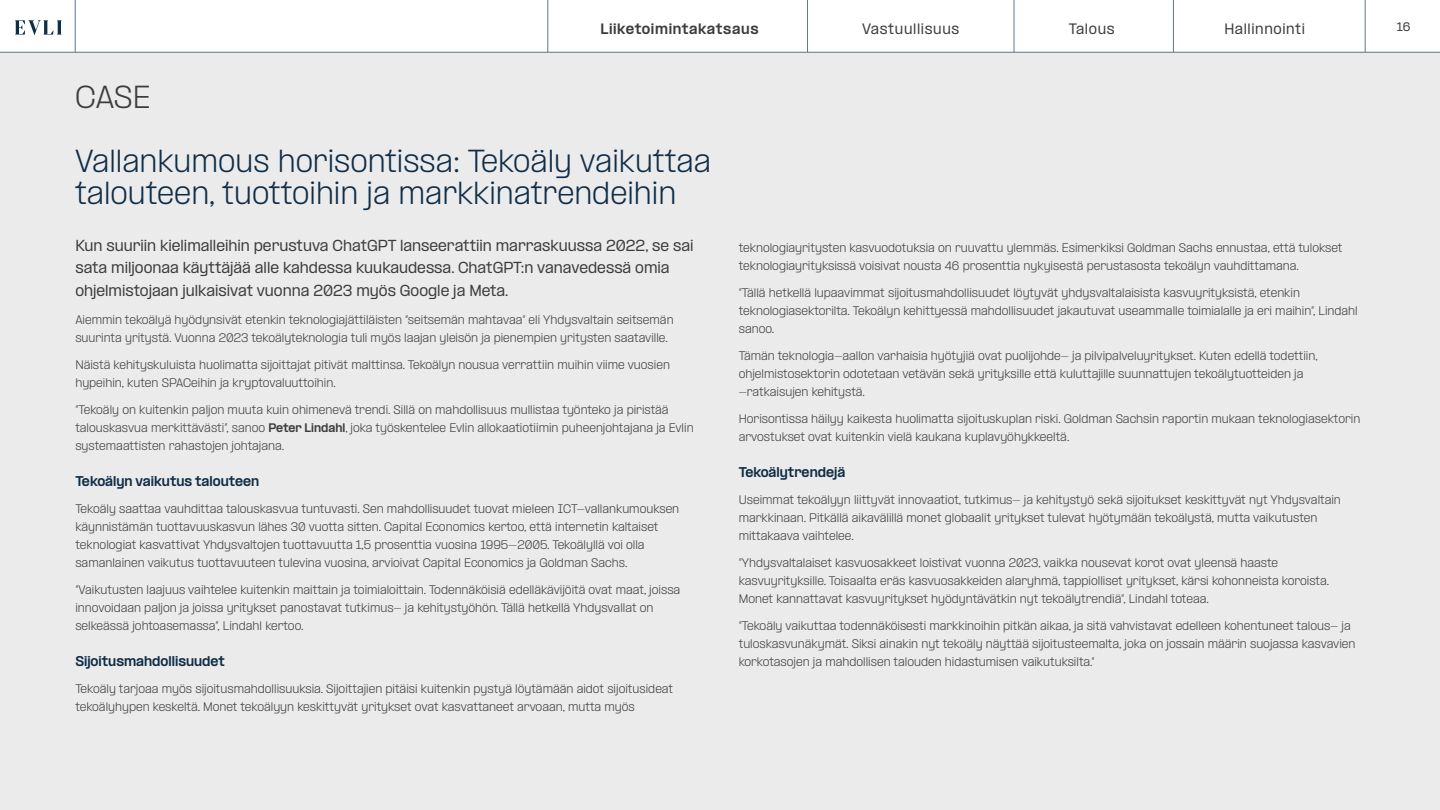
<style>
.page{position:relative;width:1440px;height:810px;background:#fff}
.page>*{position:absolute;margin:0;border:0;box-sizing:border-box;transform-origin:0 0}
.H2_Case_otsikko{font:300 27px/32.2px "PP Formula";color:#0f2d46}
.H2_Case_otsikko-2{font:300 27px "PP Formula";color:#3c3c3c}
.Ingressi_2023{font:500 13.5px/22.5px "PP Formula";color:#3c3c3c}
.t1{font:500 12.75px "PP Formula";letter-spacing:.05em;color:#3c3c3c}
.t2{font:800 12.75px "PP Formula";letter-spacing:.05em;color:#3c3c3c}
.H3_2023{font:800 12px "PP Formula";color:#0f2d46}
.Body_2023{font:300 10.5px/18px "PP Formula";color:#3c3c3c}
.t3{font:500 10.5px "PP Formula";color:#3c3c3c}
.s1{font-weight:800}
</style>
<div class="page">
<div style="left:0;top:52px;width:1440px;height:758px;background:#ebebeb"></div>
<svg style="left:15px;top:20px;width:47px;height:15px"></svg>
<hr style="left:0;top:52px;width:1440px;height:1px;background:#5a7887">
<hr style="left:1173px;top:0;width:1px;height:52px;background:#5a7887">
<hr style="left:1365px;top:0;width:1px;height:52px;background:#5a7887">
<hr style="left:1014px;top:0;width:1px;height:52px;background:#5a7887">
<hr style="left:807px;top:0;width:1px;height:52px;background:#5a7887">
<hr style="left:548px;top:0;width:1px;height:52px;background:#5a7887">
<hr style="left:75px;top:0;width:1px;height:52px;background:#5a7887">
<p class="H2_Case_otsikko-2" style="left:75px;top:81px;width:77px">CASE</p>
<p class="t2" style="left:600px;top:20px;width:160px">Liiketoimintakatsaus</p>
<p class="t1" style="left:862px;top:20px;width:99px">Vastuullisuus</p>
<p class="t1" style="left:1069px;top:20px;width:47px">Talous</p>
<p class="t1" style="left:1224px;top:20px;width:82px">Hallinnointi</p>
<p class="t3" style="left:1397px;top:20px;width:15px">1 6</p>
<p class="H2_Case_otsikko" style="left:75px;top:145px;width:637px">Vallankumous horisontissa: Tekoäly vaikuttaa talouteen, tuottoihin ja markkinatrendeihin</p>
<p class="Ingressi_2023" style="left:75px;top:234px;width:620px">Kun suuriin kielimalleihin perustuva ChatGPT lanseerattiin marraskuussa 2022, se sai sata miljoonaa käyttäjää alle kahdessa kuukaudessa. ChatGPT:n vanavedessä omia ohjelmistojaan julkaisivat vuonna 2023 myös Google ja Meta.</p>
<p class="Body_2023" style="left:75px;top:311px;width:600px">Aiemmin tekoälyä hyödynsivät etenkin teknologiajättiläisten “seitsemän mahtavaa” eli Yhdysvaltain seitsemän suurinta yritystä. Vuonna 2023 tekoälyteknologia tuli myös laajan yleisön ja pienempien yritysten saataville.</p>
<p class="Body_2023" style="left:75px;top:356px;width:596px">Näistä kehityskuluista huolimatta sijoittajat pitivät malttinsa. Tekoälyn nousua verrattiin muihin viime vuosien hypeihin, kuten SPACeihin ja kryptovaluuttoihin.</p>
<p class="Body_2023" style="left:75px;top:401px;width:620px">”Tekoäly on kuitenkin paljon muuta kuin ohimenevä trendi. Sillä on mahdollisuus mullistaa työnteko ja piristää talouskasvua merkittävästi”, sanoo <span class="s1">Peter Lindahl</span>, joka työskentelee Evlin allokaatiotiimin puheenjohtajana ja Evlin systemaattisten rahastojen johtajana.</p>
<p class="H3_2023" style="left:75px;top:474px;width:185px">Tekoälyn vaikutus talouteen</p>
<p class="Body_2023" style="left:75px;top:500px;width:605px">Tekoäly saattaa vauhdittaa talouskasvua tuntuvasti. Sen mahdollisuudet tuovat mieleen ICT-vallankumouksen käynnistämän tuottavuuskasvun lähes 30 vuotta sitten. Capital Economics kertoo, että internetin kaltaiset teknologiat kasvattivat Yhdysvaltojen tuottavuutta 1,5 prosenttia vuosina 1995–2005. Tekoälyllä voi olla samanlainen vaikutus tuottavuuteen tulevina vuosina, arvioivat Capital Economics ja Goldman Sachs.</p>
<p class="Body_2023" style="left:75px;top:581px;width:606px">”Vaikutusten laajuus vaihtelee kuitenkin maittain ja toimialoittain. Todennäköisiä edelläkävijöitä ovat maat, joissa innovoidaan paljon ja joissa yritykset panostavat tutkimus- ja kehitystyöhön. Tällä hetkellä Yhdysvallat on selkeässä johtoasemassa”, Lindahl kertoo.</p>
<p class="H3_2023" style="left:75px;top:654px;width:151px">Sijoitusmahdollisuudet</p>
<p class="Body_2023" style="left:75px;top:680px;width:599px">Tekoäly tarjoaa myös sijoitusmahdollisuuksia. Sijoittajien pitäisi kuitenkin pystyä löytämään aidot sijoitusideat tekoälyhypen keskeltä. Monet tekoälyyn keskittyvät yritykset ovat kasvattaneet arvoaan, mutta myös</p>
<p class="Body_2023" style="left:739px;top:239px;width:605px">teknologiayritysten kasvuodotuksia on ruuvattu ylemmäs. Esimerkiksi Goldman Sachs ennustaa, että tulokset teknologiayrityksissä voisivat nousta 46 prosenttia nykyisestä perustasosta tekoälyn vauhdittamana.</p>
<p class="Body_2023" style="left:739px;top:284px;width:621px">”Tällä hetkellä lupaavimmat sijoitusmahdollisuudet löytyvät yhdysvaltalaisista kasvuyrityksistä, etenkin teknologiasektorilta. Tekoälyn kehittyessä mahdollisuudet jakautuvat useammalle toimialalle ja eri maihin”, Lindahl sanoo.</p>
<p class="Body_2023" style="left:739px;top:347px;width:581px">Tämän teknologia-aallon varhaisia hyötyjiä ovat puolijohde- ja pilvipalveluyritykset. Kuten edellä todettiin, ohjelmistosektorin odotetaan vetävän sekä yrityksille että kuluttajille suunnattujen tekoälytuotteiden ja -ratkaisujen kehitystä.</p>
<p class="Body_2023" style="left:739px;top:410px;width:623px">Horisontissa häilyy kaikesta huolimatta sijoituskuplan riski. Goldman Sachsin raportin mukaan teknologiasektorin arvostukset ovat kuitenkin vielä kaukana kuplavyöhykkeeltä.</p>
<p class="H3_2023" style="left:739px;top:465px;width:108px">Tekoälytrendejä</p>
<p class="Body_2023" style="left:739px;top:491px;width:604px">Useimmat tekoälyyn liittyvät innovaatiot, tutkimus- ja kehitystyö sekä sijoitukset keskittyvät nyt Yhdysvaltain markkinaan. Pitkällä aikavälillä monet globaalit yritykset tulevat hyötymään tekoälystä, mutta vaikutusten mittakaava vaihtelee.</p>
<p class="Body_2023" style="left:739px;top:554px;width:592px">”Yhdysvaltalaiset kasvuosakkeet loistivat vuonna 2023, vaikka nousevat korot ovat yleensä haaste kasvuyrityksille. Toisaalta eräs kasvuosakkeiden alaryhmä, tappiolliset yritykset, kärsi kohonneista koroista.<br>Monet kannattavat kasvuyritykset hyödyntävätkin nyt tekoälytrendiä”, Lindahl toteaa.</p>
<p class="Body_2023" style="left:739px;top:617px;width:618px">”Tekoäly vaikuttaa todennäköisesti markkinoihin pitkän aikaa, ja sitä vahvistavat edelleen kohentuneet talous- ja tuloskasvunäkymät. Siksi ainakin nyt tekoäly näyttää sijoitusteemalta, joka on jossain määrin suojassa kasvavien korkotasojen ja mahdollisen talouden hidastumisen vaikutuksilta.”</p>
</div>
